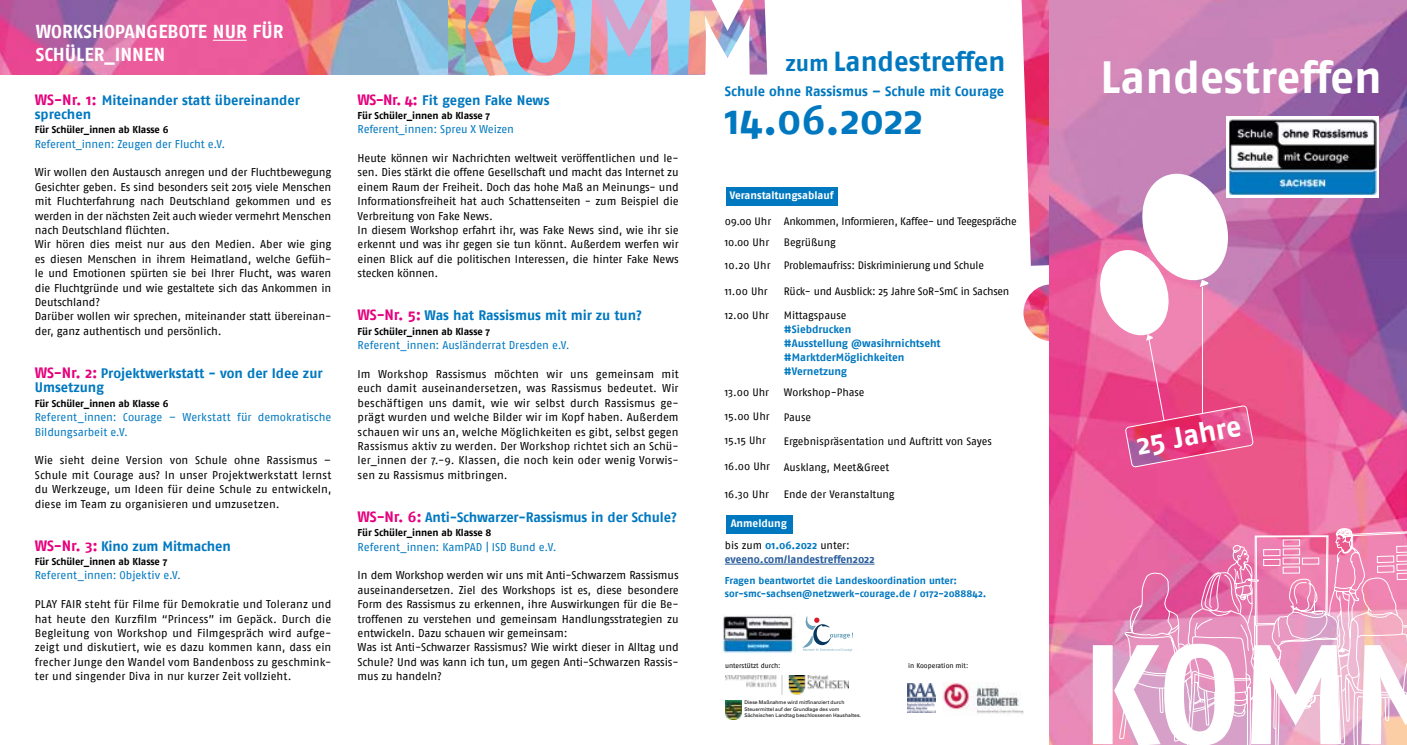
<style>
.page{position:relative;width:1407px;height:745px;background:#fff}
.page>*{position:absolute;margin:0;border:0;box-sizing:border-box;transform-origin:0 0}
.t1{font:700 141.25px "Fago No";color:#fff}
.t2{font:700 45px "Fago No";color:#fff}
.t3{font:700 41.25px "Fago No";color:#0078c0}
.t4{font:700 28.5px "Fago No";color:#fff}
.t5{font:700 27.5px "Fago No";color:#0078c0}
.t6{font:700 18.75px/22.5px "Fago No";color:#fff}
.t7{font:700 13.75px/14.4px "Fago No";letter-spacing:-.005em;color:#0078c0}
.t8{font:11.25px/14.4px "Fago No";letter-spacing:-.01em;color:#000}
.t9{font:11.25px/14.4px "Fago No";letter-spacing:-.01em;color:#0078c0}
.t10{font:10.75px/21.4px "Fago No";letter-spacing:-.01em;color:#000}
.t11{font:700 10.75px/14.1px "Fago No";letter-spacing:-.005em;color:#0078c0}
.t12{font:10.75px/21.5px "Fago No";letter-spacing:-.03em;color:#000}
.t13{font:700 10.75px "Fago No";color:#275b9b}
.t14{font:700 10.75px "Fago No";letter-spacing:-.005em;color:#fff}
.t15{font:700 10px "Fago No";letter-spacing:-.01em;color:#000}
.t16{font:700 10px/13.5px "Fago No";color:#0078c0}
.t17{font:6.88px "Fago No";letter-spacing:-.005em;color:#000}
.t18{font:5px/6.6px "Univers";letter-spacing:.01em;color:#000}
.s1{font-size:15px;color:#e6007d}
.s2{font-size:22.5px}
.s3{font-weight:700;color:#fff}
.s4{font-weight:700;color:#0078c0}
</style>
<div class="page">
<img style="left:1021px;top:0;width:28px;height:265px">
<img style="left:1023px;top:284px;width:57px;height:57px;border-radius:28px">
<img style="left:1049px;top:0;width:358px;height:744px">
<img style="left:0;top:0;width:448px;height:74px">
<img style="left:448px;top:0;width:319px;height:76px">
<div style="left:726px;top:514px;width:66px;height:19px;background:#0078c0"></div>
<div style="left:726px;top:187px;width:111px;height:19px;background:#0078c0"></div>
<hr style="left:725px;top:563px;width:149px;height:1px;background:#275b9b">
<svg style="left:802px;top:616px;width:51px;height:35px"></svg>
<img style="left:722px;top:615px;width:73px;height:39px">
<img style="left:726px;top:675px;width:123px;height:18px">
<img style="left:726px;top:700px;width:15px;height:19px">
<img style="left:943px;top:682px;width:81px;height:33px">
<img style="left:907px;top:683px;width:28px;height:29px">
<svg style="left:1118px;top:526px;width:289px;height:218px;background:#e898be"></svg>
<hr style="left:213px;top:40px;width:34px;height:1px;background:#fff">
<svg style="left:1226px;top:116px;width:153px;height:82px"></svg>
<img style="left:1229px;top:120px;width:147px;height:74px">
<svg style="left:1095px;top:168px;width:158px;height:299px"></svg>
<h3 class="t6" style="left:36px;top:20px;width:249px">WORKSHOPANGEBOTE NUR FÜR<br>SCHÜLER_INNEN</h3>
<p class="t7" style="left:35px;top:92px;width:267px"><span class="s1">WS-Nr. 1:</span> Miteinander statt übereinander sprechen</p>
<p class="t15" style="left:35px;top:124px;width:135px">Für Schüler_innen ab Klasse 6</p>
<p class="t9" style="left:35px;top:136px;width:192px">Referent_innen: Zeugen der Flucht e.V.</p>
<p class="t8" style="left:35px;top:165px;width:298px">Wir wollen den Austausch anregen und der Fluchtbewegung Gesichter geben. Es sind besonders seit 2015 viele Menschen mit Fluchterfahrung nach Deutschland gekommen und es werden in der nächsten Zeit auch wieder vermehrt Menschen nach Deutschland flüchten.<br>Wir hören dies meist nur aus den Medien. Aber wie ging es diesen Menschen in ihrem Heimatland, welche Gefüh&shy;le und Emotionen spürten sie bei Ihrer Flucht, was waren die Fluchtgründe und wie gestaltete sich das Ankommen in Deutschland?<br>Darüber wollen wir sprechen, miteinander statt übereinan&shy;der, ganz authentisch und persönlich.</p>
<p class="t7" style="left:35px;top:365px;width:289px"><span class="s1">WS-Nr. 2:</span> Projektwerkstatt - von der Idee zur<br>Umsetzung</p>
<p class="t15" style="left:35px;top:397px;width:135px">Für Schüler_innen ab Klasse 6</p>
<p class="t9" style="left:35px;top:409px;width:298px">Referent_innen: Courage – Werkstatt für demokratische<br>Bildungsarbeit e.V.</p>
<p class="t8" style="left:35px;top:453px;width:298px;text-align:justify">Wie sieht deine Version von Schule ohne Rassismus – Schule mit Courage aus? In unser Projektwerkstatt lernst du Werkzeuge, um Ideen für deine Schule zu entwickeln, diese im Team zu organisieren und umzusetzen.</p>
<p class="t7" style="left:35px;top:538px;width:197px"><span class="s1">WS-Nr. 3:</span> Kino zum Mitmachen</p>
<p class="t15" style="left:35px;top:555px;width:134px">Für Schüler_innen ab Klasse 7</p>
<p class="t9" style="left:35px;top:568px;width:148px">Referent_innen: Objektiv e.V.</p>
<p class="t8" style="left:35px;top:596px;width:298px;text-align:justify">PLAY FAIR steht für Filme für Demokratie und Toleranz und hat heute den Kurzfilm “Princess” im Gepäck. Durch die Begleitung von Workshop und Filmgespräch wird aufge&shy;zeigt und diskutiert, wie es dazu kommen kann, dass ein frecher Junge den Wandel vom Bandenboss zu geschmink&shy;ter und singender Diva in nur kurzer Zeit vollzieht.</p>
<p class="t7" style="left:358px;top:92px;width:193px"><span class="s1">WS-Nr. 4:</span> Fit gegen Fake News</p>
<p class="t15" style="left:358px;top:109px;width:134px">Für Schüler_innen ab Klasse 7</p>
<p class="t9" style="left:358px;top:122px;width:158px">Referent_innen: Spreu X Weizen</p>
<p class="t8" style="left:358px;top:151px;width:323px">Heute können wir Nachrichten weltweit veröffentlichen und le&shy;sen. Dies stärkt die offene Gesellschaft und macht das Internet zu einem Raum der Freiheit. Doch das hohe Maß an Meinungs- und Informationsfreiheit hat auch Schattenseiten - zum Beispiel die Verbreitung von Fake News.<br>In diesem Workshop erfahrt ihr, was Fake News sind, wie ihr sie erkennt und was ihr gegen sie tun könnt. Außerdem werfen wir einen Blick auf die politischen Interessen, die hinter Fake News stecken können.</p>
<p class="t7" style="left:358px;top:308px;width:286px"><span class="s1">WS-Nr. 5:</span> Was hat Rassismus mit mir zu tun?</p>
<p class="t15" style="left:358px;top:325px;width:134px">Für Schüler_innen ab Klasse 7</p>
<p class="t9" style="left:358px;top:338px;width:214px">Referent_innen: Ausländerrat Dresden e.V.</p>
<p class="t8" style="left:358px;top:366px;width:323px;text-align:justify">Im Workshop Rassismus möchten wir uns gemeinsam mit euch damit auseinandersetzen, was Rassismus bedeutet. Wir beschäftigen uns damit, wie wir selbst durch Rassismus ge&shy;prägt wurden und welche Bilder wir im Kopf haben. Außerdem schauen wir uns an, welche Möglichkeiten es gibt, selbst gegen Rassismus aktiv zu werden. Der Workshop richtet sich an Schü&shy;ler_innen der 7.-9. Klassen, die noch kein oder wenig Vorwis&shy;sen zu Rassismus mitbringen.</p>
<p class="t7" style="left:358px;top:509px;width:321px"><span class="s1">WS-Nr. 6:</span> Anti-Schwarzer-Rassismus in der Schule?</p>
<p class="t15" style="left:358px;top:526px;width:135px">Für Schüler_innen ab Klasse 8</p>
<p class="t9" style="left:358px;top:539px;width:200px">Referent_innen: KamPAD | ISD Bund e.V.</p>
<p class="t8" style="left:358px;top:568px;width:322px">In dem Workshop werden wir uns mit Anti-Schwarzem Rassismus auseinandersetzen. Ziel des Workshops ist es, diese besondere Form des Rassismus zu erkennen, ihre Auswirkungen für die Be&shy;troffenen zu verstehen und gemeinsam Handlungsstrategien zu entwickeln. Dazu schauen wir gemeinsam:<br>Was ist Anti-Schwarzer Rassismus? Wie wirkt dieser in Alltag und Schule? Und was kann ich tun, um gegen Anti-Schwarzen Rassis&shy;mus zu handeln?</p>
<h3 class="t5" style="left:785px;top:45px;width:221px"><span class="s2">zum</span> Landestreffen</h3>
<p class="t7" style="left:725px;top:83px;width:281px">Schule ohne Rassismus – Schule mit Courage</p>
<h3 class="t3" style="left:725px;top:96px;width:200px">14.06.2022</h3>
<p class="t14" style="left:730px;top:189px;width:105px">Veranstaltungsablauf</p>
<p class="t10" style="left:725px;top:210px;width:48px">09.00 Uhr<br>10.00 Uhr</p>
<p class="t10" style="left:725px;top:254px;width:47px">10.20 Uhr</p>
<p class="t10" style="left:725px;top:280px;width:44px">11.00 Uhr</p>
<p class="t10" style="left:725px;top:304px;width:46px">12.00 Uhr</p>
<p class="t12" style="left:784px;top:210px;width:234px">Ankommen, Informieren, Kaffee- und Teegespräche<br>Begrüßung</p>
<p class="t10" style="left:784px;top:254px;width:202px">Problemaufriss: Diskriminierung und Schule</p>
<p class="t10" style="left:784px;top:280px;width:227px">Rück- und Ausblick: 25 Jahre SoR-SmC in Sachsen</p>
<p class="t10" style="left:784px;top:304px;width:64px">Mittagspause</p>
<p class="t11" style="left:784px;top:322px;width:158px">#Siebdrucken<br>#Ausstellung @wasihrnichtseht #MarktderMöglichkeiten #Vernetzung</p>
<p class="t10" style="left:784px;top:381px;width:82px">Workshop-Phase</p>
<p class="t10" style="left:784px;top:406px;width:29px">Pause</p>
<p class="t10" style="left:784px;top:430px;width:209px">Ergebnispräsentation und Auftritt von Sayes</p>
<p class="t10" style="left:784px;top:456px;width:107px">Ausklang, Meet&amp;Greet</p>
<p class="t10" style="left:784px;top:482px;width:112px">Ende der Veranstaltung</p>
<p class="t10" style="left:725px;top:381px;width:46px">13.00 Uhr</p>
<p class="t10" style="left:725px;top:405px;width:46px">15.00 Uhr</p>
<p class="t10" style="left:725px;top:429px;width:42px">15.15 Uhr</p>
<p class="t10" style="left:725px;top:455px;width:47px">16.00 Uhr</p>
<p class="t10" style="left:725px;top:483px;width:46px">16.30 Uhr</p>
<p class="t10" style="left:725px;top:511px;width:126px;line-height:22.5px;text-indent:6px"><span class="s3">Anmeldung<br></span>bis zum <span class="s4">01.06.2022</span> unter:</p>
<p class="t13" style="left:725px;top:552px;width:151px">eveeno.com/landestreffen2022</p>
<p class="t16" style="left:725px;top:573px;width:263px">Fragen beantwortet die Landeskoordination unter: sor-smc-sachsen@netzwerk-courage.de / 0172-2088842.</p>
<p class="t17" style="left:725px;top:661px;width:57px">unterstützt durch:</p>
<p class="t17" style="left:908px;top:661px;width:62px">in Kooperation mit:</p>
<p class="t18" style="left:744px;top:698px;width:118px">Diese Maßnahme wird mitfinanziert durch<br>Steuermittel auf der Grundlage des vom<br>Sächsischen Landtag beschlossenen Haushaltes.</p>
<h2 class="t2" style="left:1100px;top:51px;width:283px">Landestreffen</h2>
<h3 class="t4" style="left:1133px;top:428px;width:108px;rotate:-11deg">25 Jahre</h3>
<h1 class="t1" style="left:1081px;top:611px;width:381px">KOMM</h1>
</div>
